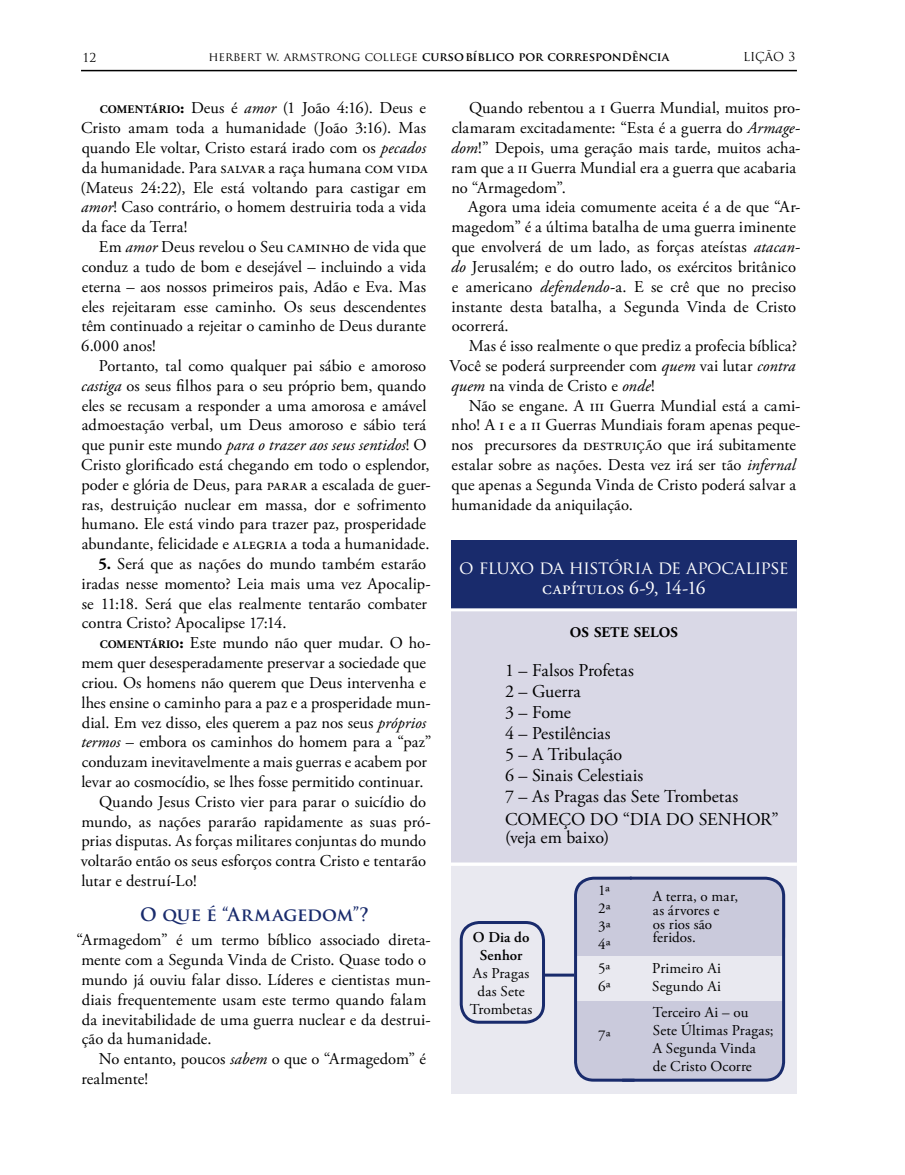
<style>
.page{position:relative;width:905px;height:1175px;background:#fff}
.page>*{position:absolute;margin:0;border:0;box-sizing:border-box;transform-origin:0 0}
.t1{font:19.5px "Adobe Garamond Pro";letter-spacing:.015em;color:#fff}
.t2{font:18px/21px "Adobe Garamond Pro";letter-spacing:-.015em;color:#000}
.t3{font:18px "Trajan Pro";letter-spacing:-.04em;color:#fff}
.t4{font:700 18px "Trajan Pro";color:#192b6c}
.t5{font:16.5px/19.8px "Adobe Garamond Pro";color:#000}
.t6{font:15px/18px "Adobe Garamond Pro";letter-spacing:.005em;color:#000}
.t7{font:600 15px/18px "Adobe Garamond Pro";color:#000;text-align:center}
.t8{font:700 14.7px "Adobe Garamond Pro";letter-spacing:.005em;color:#000}
.t9{font:700 12px "Trajan Pro";color:#000}
.t10{font:12px "Trajan Pro";color:#000}
.s1{font-weight:400}
.s2{font-weight:700;font-size:11.55px}
.s3{font-weight:700}
.s4{font-style:italic}
</style>
<div class="page">
<hr style="left:81px;top:70px;width:715px;height:1px;background:#000">
<div style="left:451px;top:540px;width:345px;height:554px;background:#e9e9f0"></div>
<div style="left:459px;top:921px;width:86px;height:102px;border:3px solid #192b6c;border-radius:18px"></div>
<div style="left:451px;top:606px;width:345px;height:256px;background:#d9d8e6"></div>
<div style="left:451px;top:540px;width:345px;height:70px;background:#192b6c"></div>
<hr style="left:451px;top:608px;width:345px;height:3px;background:#fff">
<hr style="left:543px;top:973px;width:31px;height:3px;background:#192b6c">
<svg style="left:572px;top:876px;width:214px;height:206px"></svg>
<svg style="left:451px;top:863px;width:345px;height:3px"></svg>
<p class="t10" style="left:82px;top:50px;width:15px">12</p>
<p class="t9" style="left:209px;top:49px;width:462px"><span class="s1">herbert w. armstrong college</span> cursobíblico por correspondência</p>
<p class="t10" style="left:743px;top:49px;width:54px">LIÇÃO 3</p>
<p class="t5" style="left:80px;top:99px;width:349px;text-align:justify;text-indent:19px"><span class="s2">COMENTÁRIO</span><span class="s3">:</span> Deus é <span class="s4">amor</span> (1 João 4:16). Deus e Cristo amam toda a humanidade (João 3:16). Mas quando Ele voltar, Cristo estará irado com os <span class="s4">pecados </span>da humanidade. Para salvar a raça humana com vida (Mateus 24:22), Ele está voltando para castigar em <span class="s4">amor</span>! Caso contrário, o homem destruiria toda a vida da face da Terra!</p>
<p class="t5" style="left:81px;top:237px;width:346px;text-align:justify;text-indent:18px">Em <span class="s4">amor</span> Deus revelou o Seu caminho de vida que conduz a tudo de bom e desejável – incluindo a vida eterna – aos nossos primeiros pais, Adão e Eva. Mas eles rejeitaram esse caminho. Os seus descendentes têm continuado a rejeitar o caminho de Deus durante 6.000 anos!</p>
<p class="t5" style="left:81px;top:356px;width:351px;text-indent:18px">Portanto, tal como qualquer pai sábio e amoroso <span class="s4">castiga</span> os seus filhos para o seu próprio bem, quando eles se recusam a responder a uma amorosa e amável admoestação verbal, um Deus amoroso e sábio terá que punir este mundo <span class="s4">para o trazer aos seus sentidos</span>! O Cristo glorificado está chegando em todo o esplendor, poder e glória de Deus, para parar a escalada de guer&shy;ras, destruição nuclear em massa, dor e sofrimento humano. Ele está vindo para trazer paz, prosperidade abundante, felicidade e alegria a toda a humanidade.</p>
<p class="t5" style="left:81px;top:554px;width:351px;text-indent:17px"><span class="s3">5.</span> Será que as nações do mundo também estarão iradas nesse momento? Leia mais uma vez Apocalip&shy;se 11:18. Será que elas realmente tentarão combater contra Cristo? Apocalipse 17:14.</p>
<p class="t5" style="left:100px;top:633px;width:332px"><span class="s2">COMENTÁRIO</span><span class="s3">:</span> Este mundo não quer mudar. O ho-</p>
<p class="t5" style="left:81px;top:653px;width:346px">mem quer desesperadamente preservar a sociedade que</p>
<p class="t5" style="left:82px;top:673px;width:346px">criou. Os homens não querem que Deus intervenha e</p>
<p class="t5" style="left:81px;top:693px;width:351px">lhes ensine o caminho para a paz e a prosperidade mun-</p>
<p class="t5" style="left:82px;top:713px;width:346px">dial. Em vez disso, eles querem a paz nos seus <span class="s4">próprios</span></p>
<p class="t5" style="left:81px;top:732px;width:352px"><span class="s4">termos</span> – embora os caminhos do homem para a “paz”</p>
<p class="t5" style="left:82px;top:752px;width:347px">conduzam inevitavelmente a mais guerras e acabem por</p>
<p class="t5" style="left:81px;top:772px;width:344px">levar ao cosmocídio, se lhes fosse permitido continuar.</p>
<p class="t5" style="left:99px;top:792px;width:328px">Quando Jesus Cristo vier para parar o suicídio do</p>
<p class="t5" style="left:81px;top:812px;width:351px">mundo, as nações pararão rapidamente as suas pró-</p>
<p class="t5" style="left:81px;top:831px;width:346px">prias disputas. As forças militares conjuntas do mundo</p>
<p class="t5" style="left:81px;top:851px;width:347px">voltarão então os seus esforços contra Cristo e tentarão</p>
<p class="t5" style="left:81px;top:871px;width:117px">lutar e destruí-Lo!</p>
<p class="t4" style="left:140px;top:903px;width:230px">O que é “Armagedom”?</p>
<p class="t5" style="left:77px;top:930px;width:355px">“Armagedom” é um termo bíblico associado direta&shy;mente com a Segunda Vinda de Cristo. Quase todo o mundo já ouviu falar disso. Líderes e cientistas mun&shy;diais frequentemente usam este termo quando falam da inevitabilidade de uma guerra nuclear e da destrui&shy;ção da humanidade.</p>
<p class="t5" style="left:81px;top:1049px;width:346px;text-indent:17px">No entanto, poucos <span class="s4">sabem</span> o que o “Armagedom” é realmente!</p>
<p class="t5" style="left:451px;top:99px;width:351px;text-indent:18px">Quando rebentou a i Guerra Mundial, muitos pro&shy;clamaram excitadamente: “Esta é a guerra do <span class="s4">Armage&shy;dom</span>!” Depois, uma geração mais tarde, muitos acha&shy;ram que a ii Guerra Mundial era a guerra que acabaria no “Armagedom”.</p>
<p class="t5" style="left:451px;top:198px;width:351px;text-indent:17px">Agora uma ideia comumente aceita é a de que “Ar&shy;magedom” é a última batalha de uma guerra iminente que envolverá de um lado, as forças ateístas <span class="s4">atacan&shy;do</span> Jerusalém; e do outro lado, os exércitos britânico e americano <span class="s4">defendendo</span>-a. E se crê que no preciso instante desta batalha, a Segunda Vinda de Cristo ocorrerá.</p>
<p class="t5" style="left:449px;top:336px;width:349px;text-align:justify;text-indent:19px">Mas é isso realmente o que prediz a profecia bíblica?<br>Você se poderá surpreender com <span class="s4">quem</span> vai lutar <span class="s4">contra quem</span> na vinda de Cristo e <span class="s4">onde</span>!</p>
<p class="t5" style="left:451px;top:396px;width:351px;text-indent:17px">Não se engane. A iii Guerra Mundial está a cami&shy;nho! A i e a ii Guerras Mundiais foram apenas peque&shy;nos precursores da destruição que irá subitamente estalar sobre as nações. Desta vez irá ser tão <span class="s4">infernal </span>que apenas a Segunda Vinda de Cristo poderá salvar a humanidade da aniquilação.</p>
<p class="t3" style="left:459px;top:556px;width:331px">o fluxo da história de apocalipse</p>
<p class="t1" style="left:542px;top:575px;width:165px">capítulos 6-9, 14-16</p>
<p class="t8" style="left:570px;top:623px;width:110px">OS SETE SELOS</p>
<p class="t2" style="left:505px;top:660px;width:235px">1 – Falsos Profetas<br>2 – Guerra<br>3 – Fome<br>4 – Pestilências<br>5 – A Tribulação<br>6 – Sinais Celestiais<br>7 – As Pragas das Sete Trombetas</p>
<p class="t2" style="left:505px;top:810px;width:275px;line-height:18px">COMEÇO DO “DIA DO SENHOR” (veja em baixo)</p>
<p class="t6" style="left:598px;top:882px;width:14px;text-align:justify">1ª 2ª 3ª 4ª</p>
<p class="t6" style="left:598px;top:960px;width:14px">5ª</p>
<p class="t6" style="left:652px;top:960px;width:70px">Primeiro Ai</p>
<p class="t6" style="left:598px;top:978px;width:14px">6ª</p>
<p class="t6" style="left:652px;top:978px;width:70px">Segundo Ai</p>
<p class="t6" style="left:652px;top:889px;width:87px;line-height:13.8px">A terra, o mar, as árvores e<br>os rios são feridos.</p>
<p class="t7" style="left:473px;top:928px;width:58px">O Dia do<br>Senhor</p>
<p class="t6" style="left:469px;top:964px;width:64px;text-align:center">As Pragas das Sete<br>Trombetas</p>
<p class="t6" style="left:652px;top:1004px;width:122px">Terceiro Ai – ou<br>Sete Últimas Pragas;<br>A Segunda Vinda<br>de Cristo Ocorre</p>
<p class="t6" style="left:598px;top:1027px;width:14px">7ª</p>
</div>
